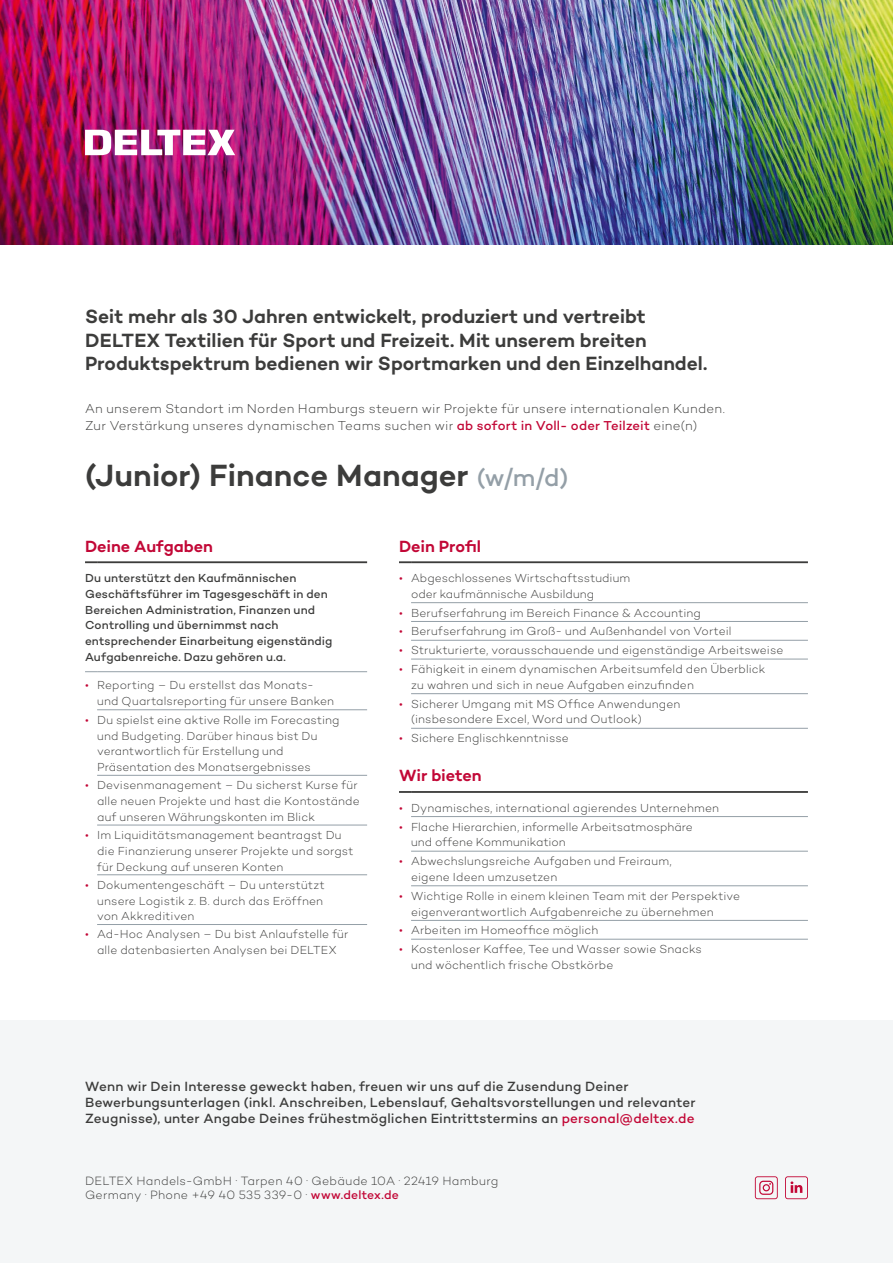
<style>
.page{position:relative;width:893px;height:1263px;background:#fff}
.page>*{position:absolute;margin:0;border:0;box-sizing:border-box;transform-origin:0 0}
.t1{font:600 31.2px "Campton";color:#3c3c3b}
.t2{font:600 19.5px "Campton";letter-spacing:-.005em;color:#3c3c3b}
.t3{font:600 16.5px "Campton";letter-spacing:-.005em;color:#c20736}
.t4{font:500 13.65px "Campton";letter-spacing:.015em;color:#3c3c3b}
.t5{font:300 13.2px "Campton";letter-spacing:.015em;color:#3c3c3b}
.t6{font:300 12.3px "Campton";letter-spacing:.02em;color:#3c3c3b}
.t7{font:300 11.85px/15.8px "Campton";letter-spacing:.01em;color:#3c3c3b}
.t8{font:500 11.85px/15.8px "Campton";letter-spacing:.01em;color:#3c3c3b}
.t9{font:300 11.85px "Campton";color:#c20736}
.s1{font-weight:500;color:#c20736}
.s2{font-weight:500;font-size:25.05px;color:#949fa7}
.s3{color:#c20736}
</style>
<div class="page">
<img style="left:0;top:0;width:893px;height:245px">
<svg style="left:85px;top:130px;width:150px;height:25px"></svg>
<div style="left:0;top:1021px;width:893px;height:242px;background:#f4f6f7"></div>
<svg style="left:785px;top:1176px;width:23px;height:23px"></svg>
<svg style="left:755px;top:1176px;width:23px;height:23px"></svg>
<hr style="left:97px;top:709px;width:270px;height:1px;background:#949fa7">
<hr style="left:97px;top:775px;width:270px;height:1px;background:#949fa7">
<svg style="left:85px;top:561px;width:12px;height:2px"></svg>
<hr style="left:97px;top:561px;width:270px;height:2px;background:#3c3c3b">
<hr style="left:97px;top:825px;width:270px;height:1px;background:#949fa7">
<hr style="left:97px;top:874px;width:270px;height:1px;background:#949fa7">
<hr style="left:97px;top:924px;width:270px;height:1px;background:#949fa7">
<svg style="left:85px;top:671px;width:12px;height:1px"></svg>
<hr style="left:97px;top:671px;width:270px;height:1px;background:#949fa7">
<hr style="left:411px;top:602px;width:397px;height:1px;background:#949fa7">
<hr style="left:411px;top:621px;width:397px;height:1px;background:#949fa7">
<hr style="left:411px;top:640px;width:397px;height:1px;background:#949fa7">
<hr style="left:411px;top:659px;width:397px;height:1px;background:#949fa7">
<hr style="left:411px;top:693px;width:397px;height:1px;background:#949fa7">
<hr style="left:411px;top:728px;width:397px;height:1px;background:#949fa7">
<hr style="left:411px;top:816px;width:397px;height:1px;background:#949fa7">
<hr style="left:411px;top:851px;width:397px;height:1px;background:#949fa7">
<hr style="left:411px;top:885px;width:397px;height:1px;background:#949fa7">
<hr style="left:411px;top:920px;width:397px;height:1px;background:#949fa7">
<hr style="left:411px;top:939px;width:397px;height:1px;background:#949fa7">
<svg style="left:399px;top:561px;width:12px;height:2px"></svg>
<hr style="left:411px;top:561px;width:397px;height:2px;background:#3c3c3b">
<svg style="left:399px;top:791px;width:12px;height:2px"></svg>
<hr style="left:411px;top:791px;width:397px;height:2px;background:#3c3c3b">
<p class="t2" style="left:85px;top:304px;width:562px">Seit mehr als 30 Jahren entwickelt, produziert und vertreibt</p>
<p class="t2" style="left:85px;top:328px;width:563px">DELTEX Textilien für Sport und Freizeit. Mit unserem breiten</p>
<p class="t2" style="left:85px;top:351px;width:624px">Produktspektrum bedienen wir Sportmarken und den Einzelhandel.</p>
<p class="t5" style="left:85px;top:401px;width:641px">An unserem Standort im Norden Hamburgs steuern wir Projekte für unsere internationalen Kunden.</p>
<p class="t5" style="left:85px;top:417px;width:614px">Zur Verstärkung unseres dynamischen Teams suchen wir <span class="s1">ab sofort in Voll- oder Teilzeit</span> eine(n)</p>
<p class="t1" style="left:85px;top:455px;width:485px">(Junior) Finance Manager <span class="s2">(w/m/d)</span></p>
<p class="t3" style="left:85px;top:535px;width:129px">Deine Aufgaben</p>
<p class="t8" style="left:85px;top:570px;width:213px">Du unterstützt den Kaufmännischen</p>
<p class="t8" style="left:85px;top:586px;width:244px">Geschäftsführer im Tagesgeschäft in den</p>
<p class="t8" style="left:85px;top:601px;width:232px">Bereichen Administration, Finanzen und</p>
<p class="t8" style="left:85px;top:617px;width:195px">Controlling und übernimmst nach</p>
<p class="t8" style="left:85px;top:633px;width:249px">entsprechender Einarbeitung eigenständig<br>Aufgabenreiche. Dazu gehören u.a.</p>
<p class="t9" style="left:85px;top:678px;width:5px">•</p>
<p class="t7" style="left:97px;top:677px;width:218px">Reporting – Du erstellst das Monats-</p>
<p class="t7" style="left:97px;top:693px;width:238px">und Quartalsreporting für unsere Banken</p>
<p class="t9" style="left:85px;top:712px;width:5px">•</p>
<p class="t7" style="left:97px;top:712px;width:244px">Du spielst eine aktive Rolle im Forecasting</p>
<p class="t7" style="left:97px;top:727px;width:222px">und Budgeting. Darüber hinaus bist Du</p>
<p class="t7" style="left:97px;top:743px;width:188px">verantwortlich für Erstellung und</p>
<p class="t7" style="left:97px;top:759px;width:215px">Präsentation des Monatsergebnisses</p>
<p class="t9" style="left:85px;top:778px;width:5px">•</p>
<p class="t7" style="left:97px;top:777px;width:264px">Devisenmanagement – Du sicherst Kurse für alle neuen Projekte und hast die Kontostände auf unseren Währungskonten im Blick</p>
<p class="t9" style="left:85px;top:828px;width:5px">•</p>
<p class="t7" style="left:97px;top:827px;width:246px">Im Liquiditätsmanagement beantragst Du</p>
<p class="t7" style="left:97px;top:843px;width:258px">die Finanzierung unserer Projekte und sorgst für Deckung auf unseren Konten</p>
<p class="t9" style="left:85px;top:877px;width:5px">•</p>
<p class="t7" style="left:97px;top:877px;width:229px">Dokumentengeschäft – Du unterstützt</p>
<p class="t7" style="left:97px;top:892px;width:227px">unsere Logistik z. B. durch das Eröffnen</p>
<p class="t7" style="left:97px;top:908px;width:99px">von Akkreditiven</p>
<p class="t9" style="left:85px;top:927px;width:5px">•</p>
<p class="t7" style="left:97px;top:926px;width:253px">Ad-Hoc Analysen – Du bist Anlaufstelle für alle datenbasierten Analysen bei DELTEX</p>
<p class="t3" style="left:399px;top:535px;width:84px">Dein Profil</p>
<p class="t9" style="left:399px;top:571px;width:5px">•</p>
<p class="t7" style="left:411px;top:570px;width:221px">Abgeschlossenes Wirtschaftsstudium</p>
<p class="t7" style="left:411px;top:586px;width:185px">oder kaufmännische Ausbildung</p>
<p class="t9" style="left:399px;top:605px;width:5px">•</p>
<p class="t7" style="left:411px;top:604px;width:291px">Berufserfahrung im Bereich Finance &amp; Accounting</p>
<p class="t9" style="left:399px;top:624px;width:5px">•</p>
<p class="t7" style="left:411px;top:623px;width:322px">Berufserfahrung im Groß- und Außenhandel von Vorteil</p>
<p class="t9" style="left:399px;top:643px;width:5px">•</p>
<p class="t7" style="left:411px;top:642px;width:374px">Strukturierte, vorausschauende und eigenständige Arbeitsweise</p>
<p class="t9" style="left:399px;top:662px;width:5px">•</p>
<p class="t7" style="left:411px;top:661px;width:356px">Fähigkeit in einem dynamischen Arbeitsumfeld den Überblick</p>
<p class="t7" style="left:411px;top:677px;width:284px">zu wahren und sich in neue Aufgaben einzufinden</p>
<p class="t9" style="left:399px;top:696px;width:5px">•</p>
<p class="t7" style="left:411px;top:695px;width:271px">Sicherer Umgang mit MS Office Anwendungen</p>
<p class="t7" style="left:411px;top:711px;width:232px">(insbesondere Excel, Word und Outlook)</p>
<p class="t9" style="left:399px;top:731px;width:5px">•</p>
<p class="t7" style="left:411px;top:730px;width:159px">Sichere Englischkenntnisse</p>
<p class="t3" style="left:399px;top:765px;width:84px">Wir bieten</p>
<p class="t9" style="left:399px;top:800px;width:5px">•</p>
<p class="t7" style="left:411px;top:800px;width:310px">Dynamisches, international agierendes Unternehmen</p>
<p class="t9" style="left:399px;top:819px;width:5px">•</p>
<p class="t7" style="left:411px;top:818px;width:283px">Flache Hierarchien, informelle Arbeitsatmosphäre</p>
<p class="t7" style="left:411px;top:834px;width:156px">und offene Kommunikation</p>
<p class="t9" style="left:399px;top:854px;width:5px">•</p>
<p class="t7" style="left:411px;top:853px;width:262px">Abwechslungsreiche Aufgaben und Freiraum,</p>
<p class="t7" style="left:411px;top:869px;width:148px">eigene Ideen umzusetzen</p>
<p class="t9" style="left:399px;top:888px;width:5px">•</p>
<p class="t7" style="left:411px;top:888px;width:331px">Wichtige Rolle in einem kleinen Team mit der Perspektive</p>
<p class="t7" style="left:411px;top:903px;width:304px">eigenverantwortlich Aufgabenreiche zu übernehmen</p>
<p class="t9" style="left:399px;top:923px;width:5px">•</p>
<p class="t7" style="left:411px;top:922px;width:189px">Arbeiten im Homeoffice möglich</p>
<p class="t9" style="left:399px;top:942px;width:5px">•</p>
<p class="t7" style="left:411px;top:941px;width:292px">Kostenloser Kaffee, Tee und Wasser sowie Snacks</p>
<p class="t7" style="left:411px;top:957px;width:204px">und wöchentlich frische Obstkörbe</p>
<p class="t4" style="left:85px;top:1077px;width:545px">Wenn wir Dein Interesse geweckt haben, freuen wir uns auf die Zusendung Deiner</p>
<p class="t4" style="left:85px;top:1093px;width:612px">Bewerbungsunterlagen (inkl. Anschreiben, Lebenslauf, Gehaltsvorstellungen und relevanter</p>
<p class="t4" style="left:85px;top:1110px;width:611px">Zeugnisse), unter Angabe Deines frühestmöglichen Eintrittstermins an <span class="s3">personal@deltex.de</span></p>
<p class="t6" style="left:85px;top:1173px;width:415px">DELTEX Handels-GmbH . Tarpen 40 . Gebäude 10A . 22419 Hamburg</p>
<p class="t6" style="left:85px;top:1187px;width:315px">Germany . Phone +49 40 535 339-0 . <span class="s1">www.deltex.de</span></p>
</div>
